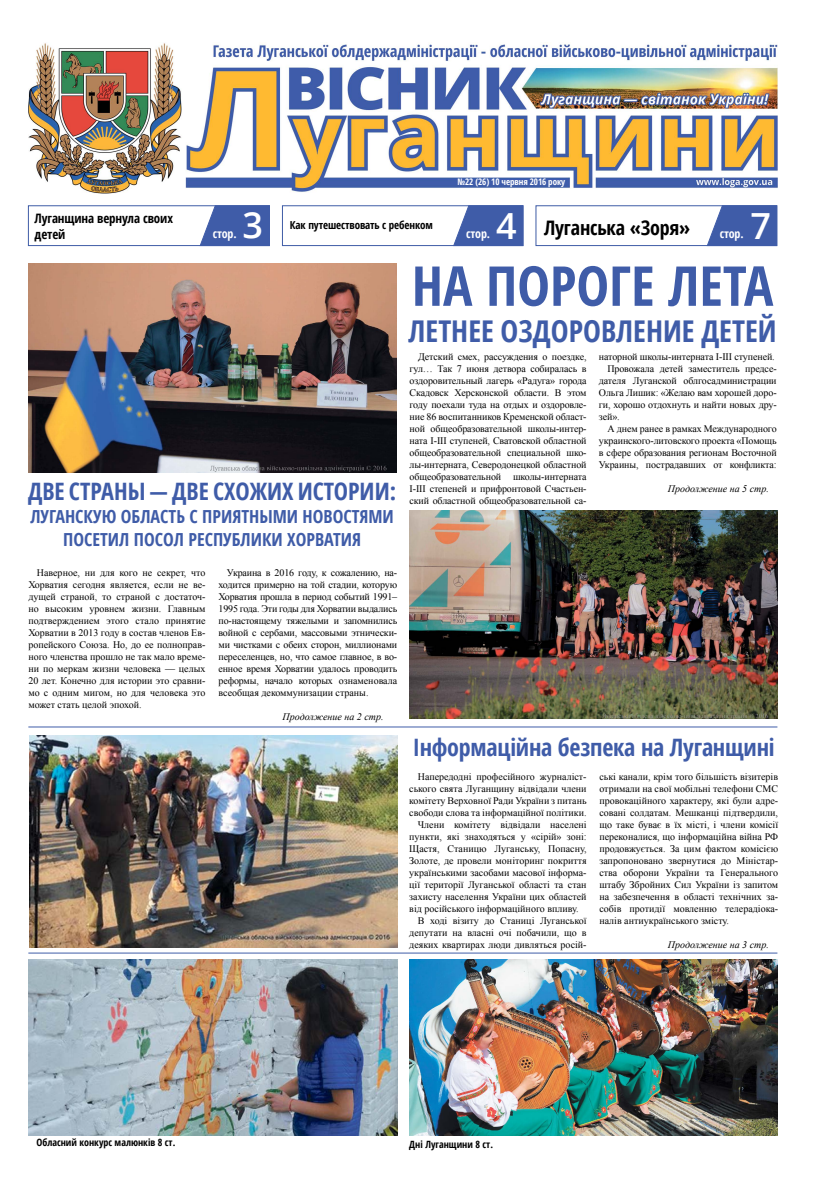
<style>
.page{position:relative;width:820px;height:1191px;background:#fff}
.page>*{position:absolute;margin:0;border:0;box-sizing:border-box;transform-origin:0 0}
.t1{font:700 condensed 55px "Open Sans";color:#3f5ca8}
.t2{font:600 36px "Open Sans";color:#fff}
.t3{font:700 condensed 30px "Open Sans";color:#3f5ca8}
.t4{font:700 condensed 24px "Open Sans";letter-spacing:-.01em;color:#3f5ca8}
.t5{font:700 condensed 20px "Open Sans";letter-spacing:-.01em;color:#000}
.t6{font:700 condensed 18px/23px "Open Sans";color:#3f5ca8;text-align:center}
.t7{font:700 condensed 13px/15.6px "Open Sans";letter-spacing:-.01em;color:#000}
.t8{font:700 condensed 12px "Open Sans";letter-spacing:-.01em;color:#fff}
.t9{font:700 condensed 11px "Open Sans";letter-spacing:-.01em;color:#000}
.t10{font:10px/12px "Times New Roman";color:#000;text-align:justify}
.t11{font:italic 10px "Times New Roman";color:#000}
.t12{font:700 condensed 10px "Open Sans";color:#000}
.t13{font:700 condensed 9px "Open Sans";letter-spacing:-.01em;color:#fff}
.s1{font-weight:600;font-stretch:normal;font-size:36px;color:#fff}
</style>
<div class="page">
<img style="left:28px;top:43px;width:749px;height:150px">
<div style="left:28px;top:205px;width:242px;height:41px;background:#fff;border:1px solid #3f5ca6"></div>
<div style="left:282px;top:205px;width:241px;height:41px;background:#fff;border:1px solid #3f5ca6"></div>
<div style="left:535px;top:205px;width:242px;height:41px;background:#fff;border:1px solid #3f5ca6"></div>
<svg style="left:199px;top:205px;width:71px;height:41px;background:#546eb1"></svg>
<svg style="left:452px;top:205px;width:71px;height:41px;background:#556fb2"></svg>
<svg style="left:705px;top:205px;width:72px;height:41px;background:#5670b2"></svg>
<img style="left:409px;top:510px;width:368px;height:209px">
<img style="left:28px;top:264px;width:368px;height:209px">
<hr style="left:28px;top:726px;width:749px;height:1px;background:#3f5ca8">
<img style="left:29px;top:736px;width:368px;height:211px">
<img style="left:28px;top:959px;width:369px;height:176px">
<img style="left:409px;top:959px;width:368px;height:176px">
<hr style="left:28px;top:952px;width:749px;height:1px;background:#3f5ca8">
<h3 class="t7" style="left:35px;top:210px;width:140px">Луганщина вернула своих детей</h3>
<p class="t13" style="left:457px;top:176px;width:109px">№22 (26) 10 червня 2016 року</p>
<p class="t8" style="left:213px;top:225px;width:25px">стор.</p>
<h2 class="t2" style="left:242px;top:200px;width:22px">3</h2>
<p class="t9" style="left:290px;top:217px;width:144px">Как путешествовать с ребенком</p>
<h3 class="t5" style="left:496px;top:213px;width:196px"><span class="s1">4</span> Луганська «Зоря»</h3>
<h2 class="t2" style="left:750px;top:201px;width:22px">7</h2>
<h1 class="t1" style="left:411px;top:247px;width:363px">НА ПОРОГЕ ЛЕТА</h1>
<h3 class="t3" style="left:408px;top:310px;width:369px">ЛЕТНЕЕ ОЗДОРОВЛЕНИЕ ДЕТЕЙ</h3>
<p class="t8" style="left:466px;top:225px;width:25px">стор.</p>
<p class="t8" style="left:719px;top:225px;width:25px">стор.</p>
<h3 class="t4" style="left:28px;top:474px;width:369px">ДВЕ СТРАНЫ — ДВЕ СХОЖИХ ИСТОРИИ:</h3>
<h3 class="t6" style="left:30px;top:504px;width:365px">ЛУГАНСКУЮ ОБЛАСТЬ С ПРИЯТНЫМИ НОВОСТЯМИ<br>ПОСЕТИЛ ПОСОЛ РЕСПУБЛИКИ ХОРВАТИЯ</h3>
<p class="t10" style="left:28px;top:566px;width:178px;text-indent:8px">Наверное, ни для кого не секрет, что Хорватия сегодня является, если не ве&shy;дущей страной, то страной с достаточ&shy;но высоким уровнем жизни. Главным подтверждением этого стало принятие Хорватии в 2013 году в состав членов Ев&shy;ропейского Союза. Но, до ее полноправ&shy;ного членства прошло не так мало време&shy;ни по меркам жизни человека — целых 20 лет. Конечно для истории это сравни&shy;мо с одним мигом, но для человека это может стать целой эпохой.</p>
<p class="t10" style="left:218px;top:566px;width:180px;text-indent:8px">Украина в 2016 году, к сожалению, на&shy;ходится примерно на той стадии, которую Хорватия прошла в период событий 1991– 1995 года. Эти годы для Хорватии выдались по-настоящему тяжелыми и запомнились войной с сербами, массовыми этнически&shy;ми чистками с обеих сторон, миллионами переселенцев, но, что самое главное, в во&shy;енное время Хорватии удалось проводить реформы, начало которых ознаменовала всеобщая декоммунизации страны.</p>
<p class="t11" style="left:282px;top:709px;width:102px">Продолжение на 2 стр.</p>
<p class="t10" style="left:409px;top:350px;width:178px;text-indent:8px">Детский смех, рассуждения о поездке, гул… Так 7 июня детвора собиралась в оздоровительный лагерь «Радуга» города Скадовск Херсконской области. В этом году поехали туда на отдых и оздоровле&shy;ние 86 воспитанников Кременской област&shy;ной общеобразовательной школы-интер&shy;ната I-III ступеней, Сватовской областной общеобразовательной специальной шко&shy;лы-интерната, Северодонецкой областной общеобразовательной школы-интерната I-III степеней и прифронтовой Счастьен&shy;ский областной общеобразовательной са-</p>
<p class="t10" style="left:598px;top:350px;width:177px">наторной школы-интерната I-III ступеней.</p>
<p class="t10" style="left:607px;top:362px;width:171px">Провожала детей заместитель предсе-</p>
<p class="t10" style="left:598px;top:374px;width:179px">дателя Луганской облгосадминистрации</p>
<p class="t10" style="left:598px;top:386px;width:179px">Ольга Лишик: «Желаю вам хорошей доро-</p>
<p class="t10" style="left:598px;top:398px;width:179px">ги, хорошо отдохнуть и найти новых дру-</p>
<p class="t10" style="left:598px;top:410px;width:22px">зей».</p>
<p class="t10" style="left:607px;top:422px;width:171px">А днем ранее в рамках Международного</p>
<p class="t10" style="left:598px;top:434px;width:179px">украинского-литовского проекта «Помощь</p>
<p class="t10" style="left:598px;top:446px;width:179px">в сфере образования регионам Восточной</p>
<p class="t10" style="left:598px;top:458px;width:179px">Украины, пострадавших от конфликта:</p>
<p class="t11" style="left:667px;top:481px;width:102px">Продолжение на 5 стр.</p>
<h3 class="t4" style="left:412px;top:730px;width:363px">Інформаційна безпека на Луганщині</h3>
<p class="t10" style="left:417px;top:770px;width:170px">Напередодні професійного журналіст-</p>
<p class="t10" style="left:409px;top:782px;width:179px">ського свята Луганщину відвідали члени</p>
<p class="t10" style="left:409px;top:794px;width:179px">комітету Верховної Ради України з питань</p>
<p class="t10" style="left:409px;top:806px;width:179px">свободи слова та інформаційної політики.</p>
<p class="t10" style="left:417px;top:818px;width:170px">Члени комітету відвідали населені</p>
<p class="t10" style="left:409px;top:830px;width:179px">пункти, які знаходяться у «сірій» зоні:</p>
<p class="t10" style="left:409px;top:842px;width:179px">Щастя, Станицю Луганську, Попасну,</p>
<p class="t10" style="left:409px;top:854px;width:179px">Золоте, де провели моніторинг покриття</p>
<p class="t10" style="left:409px;top:866px;width:179px">українськими засобами масової інформа-</p>
<p class="t10" style="left:409px;top:878px;width:179px">ції території Луганської області та стан</p>
<p class="t10" style="left:409px;top:890px;width:179px">захисту населення України цих областей</p>
<p class="t10" style="left:409px;top:902px;width:171px">від російського інформаційного впливу.</p>
<p class="t10" style="left:417px;top:914px;width:170px">В ході візиту до Станиці Луганської</p>
<p class="t10" style="left:409px;top:926px;width:179px">депутати на власні очі побачили, що в</p>
<p class="t10" style="left:409px;top:938px;width:179px">деяких квартирах люди дивляться росій-</p>
<p class="t10" style="left:599px;top:770px;width:180px">ські канали, крім того більшість візитерів отримали на свої мобільні телефони СМС провокаційного характеру, які були адре&shy;совані солдатам. Мешканці підтвердили, що таке буває в їх місті, і члени комісії переконалися, що інформаційна війна РФ продовжується. За цим фактом комісією запропоновано звернутися до Міністар&shy;ства оборони України та Генерального штабу Збройних Сил України із запитом на забезпечення в області технічних за&shy;собів протидії мовленню телерадіока&shy;налів антиукраїнського змісту.</p>
<p class="t11" style="left:667px;top:937px;width:102px">Продолжение на 3 стр.</p>
<p class="t12" style="left:36px;top:1135px;width:140px">Обласний конкурс малюнків 8 ст.</p>
<p class="t12" style="left:409px;top:1137px;width:85px">Дні Луганщини 8 ст.</p>
</div>
